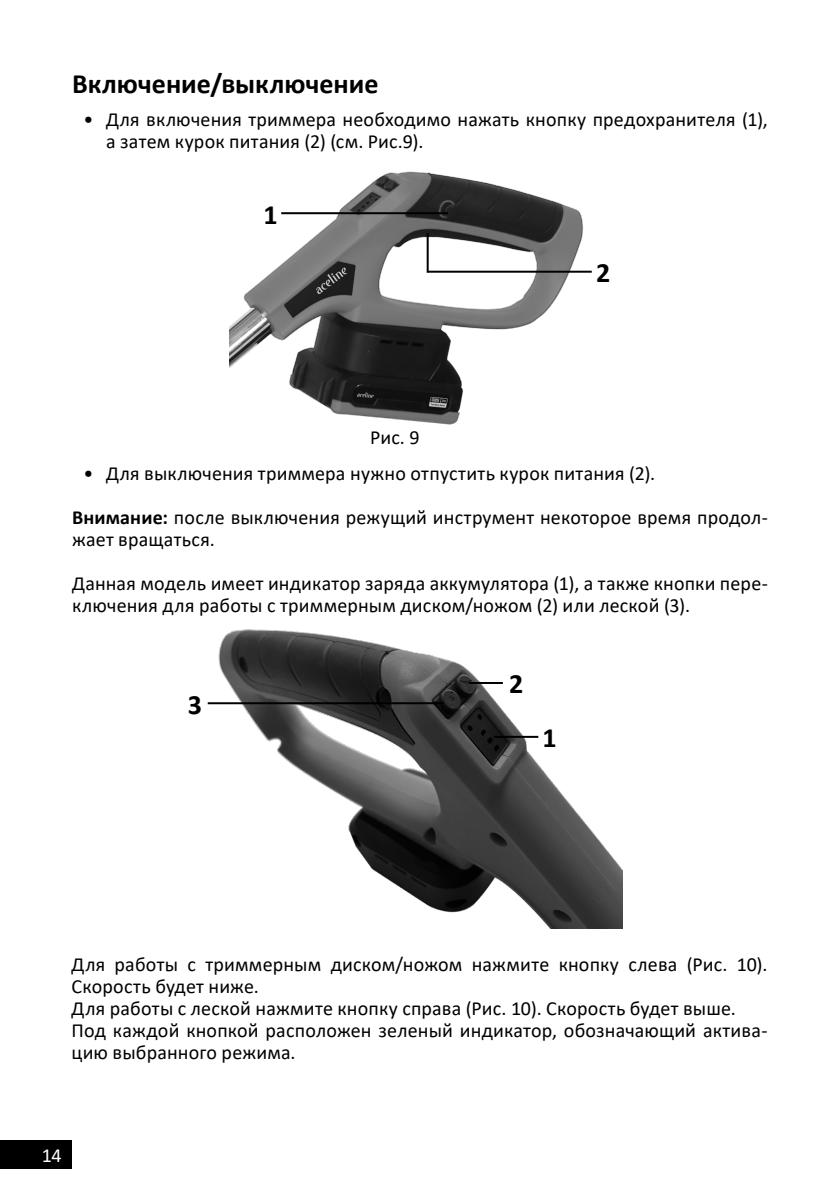
<style>
.page{position:relative;width:840px;height:1191px;background:#fff}
.page>*{position:absolute;margin:0;border:0;box-sizing:border-box;transform-origin:0 0}
.Заголовок_14{font:700 28px "Calibri";color:#000}
.Цифры_на_схемах{font:700 28px "Calibri";color:#000}
.t1{font:20px/22px "Calibri";letter-spacing:.01em;color:#000}
.t2{font:20px "Calibri";color:#fff}
.s1{font-weight:700}
</style>
<div class="page">
<div style="left:0;top:1140px;width:72px;height:29px;background:#000"></div>
<img style="left:229px;top:171px;width:362px;height:254px">
<hr style="left:281px;top:212px;width:167px;height:2px;background:#000">
<hr style="left:427px;top:271px;width:164px;height:2px;background:#000">
<hr style="left:426px;top:233px;width:2px;height:40px;background:#000">
<img style="left:217px;top:629px;width:405px;height:299px">
<hr style="left:207px;top:702px;width:236px;height:2px;background:#000">
<hr style="left:468px;top:682px;width:34px;height:2px;background:#000">
<hr style="left:494px;top:736px;width:44px;height:2px;background:#000">
<p class="Заголовок_14" style="left:72px;top:64px;width:308px">Включение/выключение</p>
<p class="t1" style="left:106px;top:108px;width:663px;text-indent:-23px">• Для включения триммера необходимо нажать кнопку предохранителя (1), а затем курок питания (2) (см. Рис.9).</p>
<p class="Цифры_на_схемах" style="left:263px;top:195px;width:16px">1</p>
<p class="t1" style="left:370px;top:426px;width:51px">Рис. 9</p>
<p class="Цифры_на_схемах" style="left:596px;top:253px;width:16px">2</p>
<p class="t1" style="left:83px;top:462px;width:570px">• Для выключения триммера нужно отпустить курок питания (2).</p>
<p class="t1" style="left:72px;top:506px;width:697px"><span class="s1">Внимание:</span> после выключения режущий инструмент некоторое время продол&shy;жает вращаться.</p>
<p class="t1" style="left:72px;top:572px;width:697px">Данная модель имеет индикатор заряда аккумулятора (1), а также кнопки пере&shy;ключения для работы с триммерным диском/ножом (2) или леской (3).</p>
<p class="Цифры_на_схемах" style="left:188px;top:684px;width:16px">3</p>
<p class="Цифры_на_схемах" style="left:509px;top:664px;width:16px">2</p>
<p class="Цифры_на_схемах" style="left:542px;top:718px;width:16px">1</p>
<p class="t1" style="left:72px;top:952px;width:694px">Для работы с триммерным диском/ножом нажмите кнопку слева (Рис. 10).<br>Скорость будет ниже.</p>
<p class="t1" style="left:72px;top:996px;width:662px">Для работы с леской нажмите кнопку справа (Рис. 10). Скорость будет выше.</p>
<p class="t1" style="left:72px;top:1018px;width:697px">Под каждой кнопкой расположен зеленый индикатор, обозначающий актива&shy;цию выбранного режима.</p>
<p class="t2" style="left:42px;top:1142px;width:21px">14</p>
</div>
